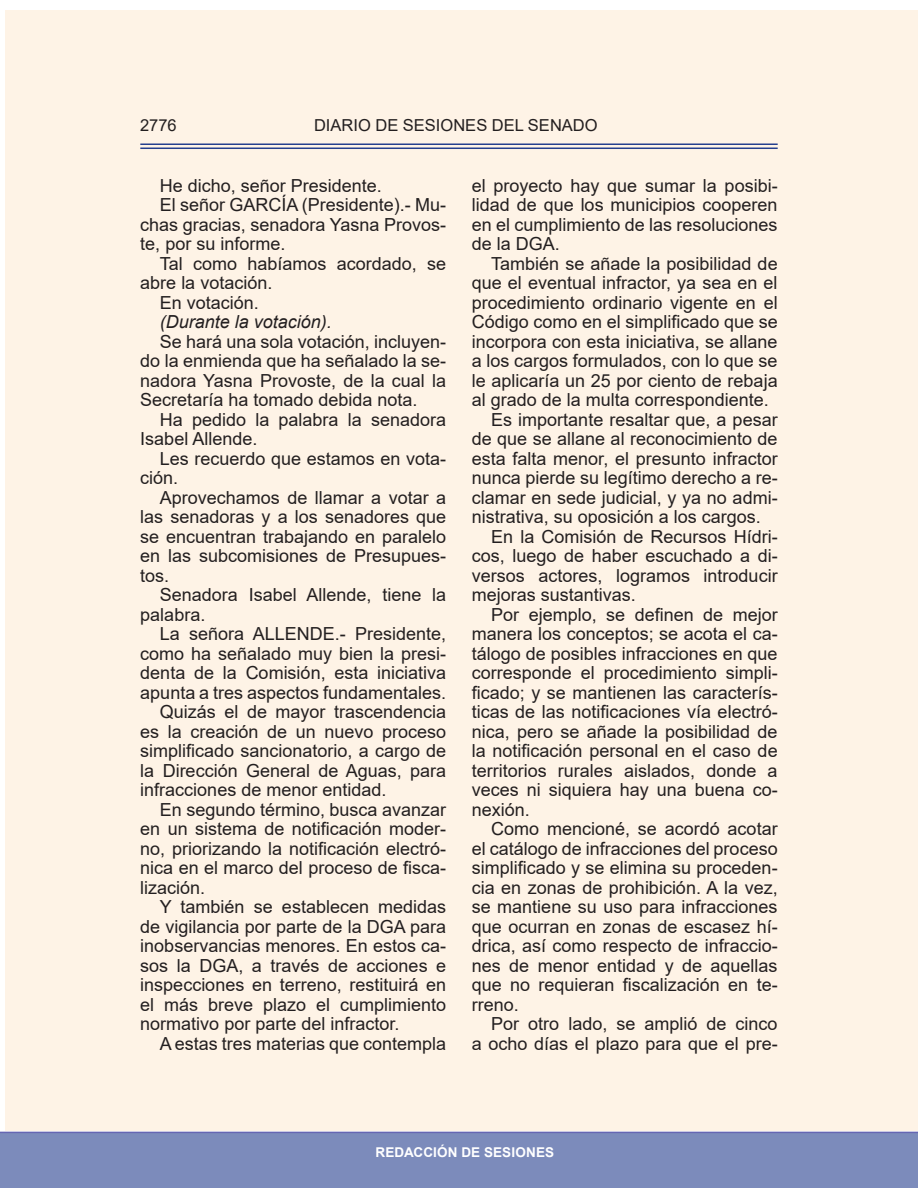
<style>
.page{position:relative;width:918px;height:1188px;background:#fff}
.page>*{position:absolute;margin:0;border:0;box-sizing:border-box;transform-origin:0 0}
.Párrafo_Texto_Sesión{font:18px/19.5px "Arial";color:#231f20;text-align:justify}
.Párrafo_Texto_Sesión-2{font:italic 18px "Arial";color:#231f20}
.t1{font:16.5px "Arial";color:#231f20}
.t2{font:700 13.5px "Arial";letter-spacing:.015em;color:#fff}
</style>
<div class="page">
<div style="left:0;top:1132px;width:918px;height:56px;background:#7c8bbb"></div>
<hr style="left:140px;top:148px;width:638px;height:1px;background:#253f8e">
<hr style="left:140px;top:144px;width:638px;height:1px;background:#253f8e">
<p class="t1" style="left:140px;top:114px;width:38px">2776</p>
<p class="t1" style="left:314px;top:113px;width:285px">DIARIO DE SESIONES DEL SENADO</p>
<p class="Párrafo_Texto_Sesión" style="left:160px;top:176px;width:224px">He dicho, señor Presidente.</p>
<p class="Párrafo_Texto_Sesión" style="left:140px;top:195px;width:307px;text-indent:20px">El señor GARCÍA (Presidente).- Mu&shy;chas gracias, senadora Yasna Provos&shy;te, por su informe.</p>
<p class="Párrafo_Texto_Sesión" style="left:140px;top:254px;width:307px;text-indent:20px">Tal como habíamos acordado, se abre la votación.</p>
<p class="Párrafo_Texto_Sesión" style="left:160px;top:293px;width:101px">En votación.</p>
<p class="Párrafo_Texto_Sesión-2" style="left:160px;top:310px;width:174px">(Durante la votación).</p>
<p class="Párrafo_Texto_Sesión" style="left:140px;top:332px;width:307px;text-indent:20px">Se hará una sola votación, incluyen&shy;do la enmienda que ha señalado la se&shy;nadora Yasna Provoste, de la cual la Secretaría ha tomado debida nota.</p>
<p class="Párrafo_Texto_Sesión" style="left:140px;top:410px;width:307px;text-indent:20px">Ha pedido la palabra la senadora<br>Isabel Allende.</p>
<p class="Párrafo_Texto_Sesión" style="left:140px;top:449px;width:307px;text-indent:20px">Les recuerdo que estamos en vota&shy;ción.</p>
<p class="Párrafo_Texto_Sesión" style="left:140px;top:488px;width:307px;text-indent:20px">Aprovechamos de llamar a votar a las senadoras y a los senadores que se encuentran trabajando en paralelo en las subcomisiones de Presupues&shy;tos.</p>
<p class="Párrafo_Texto_Sesión" style="left:140px;top:585px;width:307px;text-indent:20px">Senadora Isabel Allende, tiene la palabra.</p>
<p class="Párrafo_Texto_Sesión" style="left:140px;top:624px;width:307px;text-indent:20px">La señora ALLENDE.- Presidente, como ha señalado muy bien la presi&shy;denta de la Comisión, esta iniciativa apunta a tres aspectos fundamentales.</p>
<p class="Párrafo_Texto_Sesión" style="left:140px;top:702px;width:307px;text-indent:20px">Quizás el de mayor trascendencia es la creación de un nuevo proceso simplificado sancionatorio, a cargo de la Dirección General de Aguas, para infracciones de menor entidad.</p>
<p class="Párrafo_Texto_Sesión" style="left:140px;top:800px;width:307px;text-indent:20px">En segundo término, busca avanzar en un sistema de notificación moder&shy;no, priorizando la notificación electró&shy;nica en el marco del proceso de fisca&shy;lización.</p>
<p class="Párrafo_Texto_Sesión" style="left:140px;top:897px;width:307px;text-indent:20px">Y también se establecen medidas de vigilancia por parte de la DGA para inobservancias menores. En estos ca&shy;sos la DGA, a través de acciones e inspecciones en terreno, restituirá en el más breve plazo el cumplimiento normativo por parte del infractor.</p>
<p class="Párrafo_Texto_Sesión" style="left:160px;top:1034px;width:288px">A estas tres materias que contempla</p>
<p class="Párrafo_Texto_Sesión" style="left:472px;top:176px;width:307px">el proyecto hay que sumar la posibi&shy;lidad de que los municipios cooperen en el cumplimiento de las resoluciones de la DGA.</p>
<p class="Párrafo_Texto_Sesión" style="left:472px;top:254px;width:307px;text-indent:20px">También se añade la posibilidad de que el eventual infractor, ya sea en el procedimiento ordinario vigente en el Código como en el simplificado que se incorpora con esta iniciativa, se allane a los cargos formulados, con lo que se le aplicaría un 25 por ciento de rebaja al grado de la multa correspondiente.</p>
<p class="Párrafo_Texto_Sesión" style="left:472px;top:410px;width:307px;text-indent:20px">Es importante resaltar que, a pesar de que se allane al reconocimiento de esta falta menor, el presunto infractor nunca pierde su legítimo derecho a re&shy;clamar en sede judicial, y ya no admi&shy;nistrativa, su oposición a los cargos.</p>
<p class="Párrafo_Texto_Sesión" style="left:472px;top:527px;width:307px;text-indent:20px">En la Comisión de Recursos Hídri&shy;cos, luego de haber escuchado a di&shy;versos actores, logramos introducir mejoras sustantivas.</p>
<p class="Párrafo_Texto_Sesión" style="left:472px;top:605px;width:307px;text-indent:20px">Por ejemplo, se definen de mejor manera los conceptos; se acota el ca&shy;tálogo de posibles infracciones en que corresponde el procedimiento simpli&shy;ficado; y se mantienen las caracterís&shy;ticas de las notificaciones vía electró&shy;nica, pero se añade la posibilidad de la notificación personal en el caso de territorios rurales aislados, donde a veces ni siquiera hay una buena co&shy;nexión.</p>
<p class="Párrafo_Texto_Sesión" style="left:472px;top:819px;width:307px;text-indent:20px">Como mencioné, se acordó acotar el catálogo de infracciones del proceso simplificado y se elimina su proceden&shy;cia en zonas de prohibición. A la vez, se mantiene su uso para infracciones que ocurran en zonas de escasez hí&shy;drica, así como respecto de infraccio&shy;nes de menor entidad y de aquellas que no requieran fiscalización en te&shy;rreno.</p>
<p class="Párrafo_Texto_Sesión" style="left:472px;top:1014px;width:307px;text-align:right">Por otro lado, se amplió de cinco<br>a ocho días el plazo para que el pre-</p>
<p class="t2" style="left:375px;top:1143px;width:180px">REDACCIÓN DE SESIONES</p>
</div>
